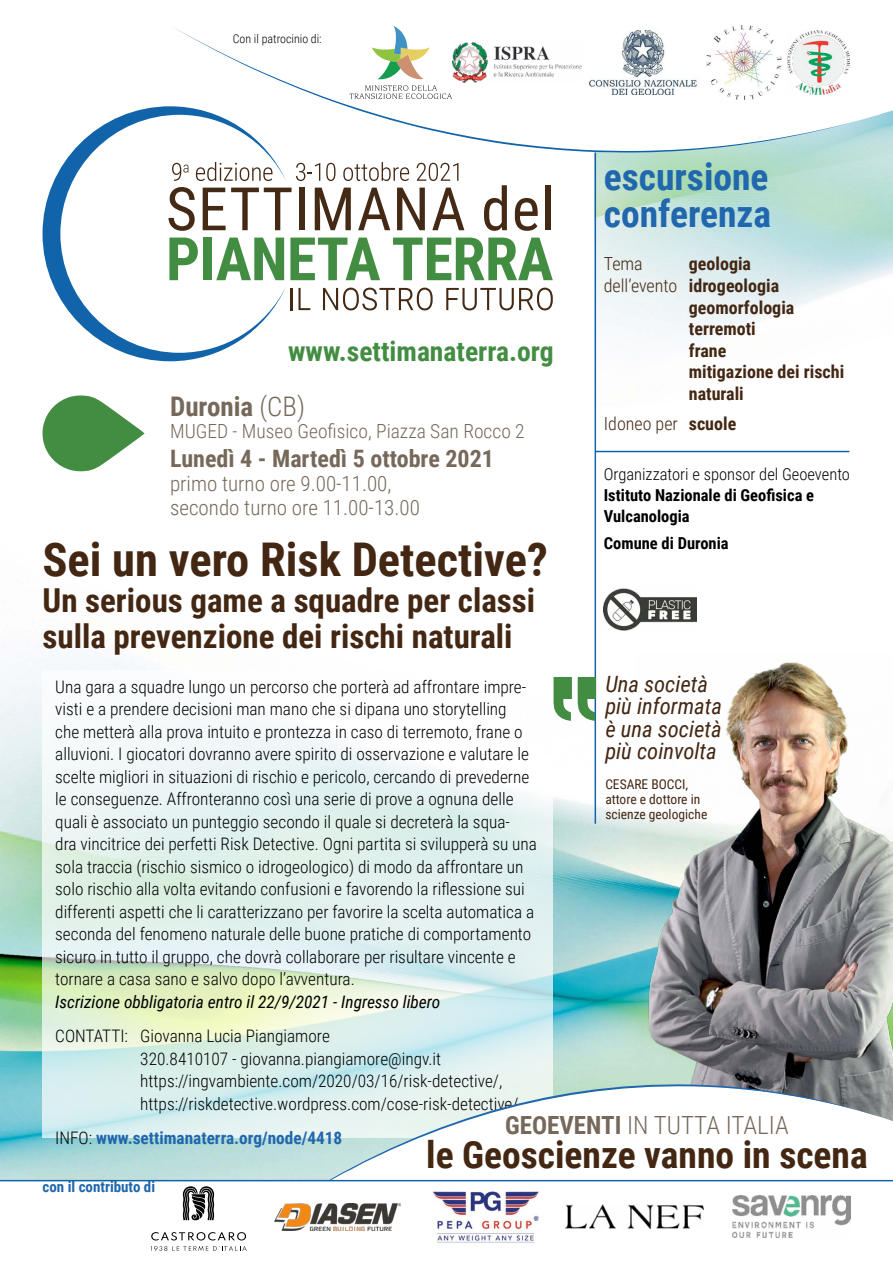
<style>
.page{position:relative;width:893px;height:1263px;background:#fff}
.page>*{position:absolute;margin:0;border:0;box-sizing:border-box;transform-origin:0 0}
.t1{font:700 46.5px "Roboto Condensed";color:#432713}
.t2{font:700 37.5px "Roboto Condensed";color:#432713}
.t3{font:700 37.5px/37.5px "Roboto Condensed";color:#2067ad}
.t4{font:700 33px/36px "Roboto Condensed";color:#432713}
.t5{font:700 27.6px "Roboto Condensed";color:#438d43}
.t6{font:700 27px "Roboto Condensed";color:#76685a}
.t7{font:300 25.05px "Roboto Condensed";color:#76685a}
.t8{font:700 24px "Roboto Condensed";color:#76685a}
.t9{font:italic 22.5px/22.5px "Roboto Condensed";color:#432713}
.t10{font:300 21px/24px "Roboto Condensed";color:#76685a}
.t11{font:300 19.5px "Roboto Condensed";color:#76685a}
.t12{font:700 18px "Roboto Condensed";color:#432713}
.t13{font:300 18px "Roboto Condensed";color:#432713}
.t14{font:300 17.25px/22.5px "Roboto Condensed";color:#000}
.t15{font:italic 17.25px "Roboto Condensed";color:#000}
.t16{font:700 17.25px "Roboto Condensed";color:#2067ad}
.t17{font:700 16.5px/21px "Roboto Condensed";color:#000}
.t18{font:300 16.5px "Roboto Condensed";color:#000}
.t19{font:700 15px "Roboto Condensed";color:#2067ad}
.t20{font:13.5px/15px "Roboto Condensed";color:#432713}
.t21{font:300 12px "Roboto Condensed";color:#000}
.s1{font-weight:300}
.s2{font-weight:700}
.s3{font-weight:300;color:#000}
</style>
<div class="page">
<img style="left:0;top:485px;width:697px;height:695px">
<svg style="left:286px;top:188px;width:6px;height:5px"></svg>
<div style="left:299px;top:188px;width:5px;height:42px;background:#442915"></div>
<svg style="left:315px;top:188px;width:36px;height:42px"></svg>
<svg style="left:358px;top:188px;width:32px;height:42px"></svg>
<svg style="left:397px;top:188px;width:28px;height:42px"></svg>
<svg style="left:432px;top:188px;width:32px;height:42px"></svg>
<svg style="left:484px;top:185px;width:23px;height:46px"></svg>
<svg style="left:515px;top:198px;width:23px;height:33px"></svg>
<div style="left:545px;top:185px;width:5px;height:45px;background:#442915"></div>
<svg style="left:290px;top:238px;width:90px;height:42px"></svg>
<svg style="left:393px;top:238px;width:160px;height:42px"></svg>
<hr style="left:290px;top:288px;width:3px;height:22px;background:#442915">
<svg style="left:298px;top:288px;width:12px;height:22px"></svg>
<svg style="left:323px;top:288px;width:110px;height:22px"></svg>
<svg style="left:446px;top:288px;width:107px;height:22px"></svg>
<svg style="left:43px;top:122px;width:243px;height:239px"></svg>
<svg style="left:172px;top:163px;width:17px;height:18px"></svg>
<svg style="left:196px;top:162px;width:76px;height:19px"></svg>
<svg style="left:296px;top:163px;width:24px;height:18px"></svg>
<svg style="left:326px;top:163px;width:9px;height:18px"></svg>
<svg style="left:343px;top:162px;width:66px;height:19px"></svg>
<svg style="left:417px;top:163px;width:41px;height:18px"></svg>
<svg style="left:43px;top:670px;width:510px;height:468px"></svg>
<img style="left:635px;top:654px;width:258px;height:431px">
<hr style="left:595px;top:153px;width:1px;height:671px;background:#1163aa">
<hr style="left:595px;top:451px;width:254px;height:1px;background:#1163aa">
<svg style="left:43px;top:395px;width:102px;height:77px"></svg>
<svg style="left:554px;top:677px;width:42px;height:44px"></svg>
<img style="left:604px;top:587px;width:92px;height:44px">
<svg style="left:109px;top:25px;width:784px;height:128px"></svg>
<svg style="left:170px;top:26px;width:690px;height:127px"></svg>
<svg style="left:372px;top:26px;width:58px;height:53px"></svg>
<svg style="left:350px;top:85px;width:102px;height:14px"></svg>
<img style="left:453px;top:43px;width:129px;height:39px">
<img style="left:587px;top:31px;width:112px;height:63px">
<img style="left:787px;top:30px;width:62px;height:65px">
<img style="left:707px;top:26px;width:74px;height:73px">
<svg style="left:269px;top:1084px;width:617px;height:96px"></svg>
<img style="left:732px;top:1196px;width:118px;height:41px">
<hr style="left:0;top:1180px;width:893px;height:1px;background:#1163aa">
<svg style="left:151px;top:1232px;width:95px;height:8px"></svg>
<svg style="left:151px;top:1246px;width:96px;height:5px"></svg>
<svg style="left:183px;top:1186px;width:31px;height:34px"></svg>
<img style="left:274px;top:1203px;width:127px;height:27px">
<img style="left:431px;top:1191px;width:108px;height:52px">
<img style="left:566px;top:1205px;width:138px;height:23px">
<p class="t21" style="left:233px;top:30px;width:90px">Con il patrocinio di:</p>
<h3 class="t5" style="left:288px;top:332px;width:267px">www.settimanaterra.org</h3>
<h3 class="t6" style="left:170px;top:387px;width:136px">Duronia <span class="s1">(CB)</span></h3>
<p class="t11" style="left:170px;top:418px;width:356px">MUGED - Museo Geofisico, Piazza San Rocco 2</p>
<h3 class="t8" style="left:170px;top:441px;width:325px">Lunedì 4 - Martedì 5 ottobre 2021</h3>
<p class="t10" style="left:170px;top:470px;width:251px">primo turno ore 9.00-11.00, secondo turno ore 11.00-13.00</p>
<h1 class="t1" style="left:43px;top:527px;width:507px">Sei un vero Risk Detective?</h1>
<h3 class="t4" style="left:43px;top:581px;width:494px">Un serious game a squadre per classi sulla prevenzione dei rischi naturali</h3>
<h2 class="t3" style="left:604px;top:156px;width:169px">escursione conferenza</h2>
<p class="t13" style="left:604px;top:251px;width:40px">Tema</p>
<p class="t12" style="left:689px;top:251px;width:64px">geologia</p>
<p class="t12" style="left:604px;top:273px;width:177px"><span class="s1">dell’evento</span> idrogeologia</p>
<p class="t12" style="left:689px;top:295px;width:107px">geomorfologia</p>
<p class="t12" style="left:689px;top:316px;width:68px">terremoti</p>
<p class="t12" style="left:689px;top:338px;width:39px">frane</p>
<p class="t12" style="left:689px;top:359px;width:157px">mitigazione dei rischi</p>
<p class="t12" style="left:689px;top:381px;width:56px">naturali</p>
<p class="t13" style="left:604px;top:411px;width:134px">Idoneo per <span class="s2">scuole</span></p>
<p class="t18" style="left:604px;top:462px;width:248px">Organizzatori e sponsor del Geoevento</p>
<p class="t17" style="left:604px;top:484px;width:212px">Istituto Nazionale di Geofisica e<br>Vulcanologia</p>
<p class="t17" style="left:604px;top:532px;width:126px">Comune di Duronia</p>
<h3 class="t9" style="left:605px;top:672px;width:118px">Una società più informata è una società più coinvolta</h3>
<p class="t20" style="left:605px;top:777px;width:104px">CESARE BOCCI, attore e dottore in scienze geologiche</p>
<p class="t14" style="left:55px;top:675px;width:483px">Una gara a squadre lungo un percorso che porterà ad affrontare impre&shy;visti e a prendere decisioni man mano che si dipana uno storytelling<br>che metterà alla prova intuito e prontezza in caso di terremoto, frane o alluvioni. I giocatori dovranno avere spirito di osservazione e valutare le scelte migliori in situazioni di rischio e pericolo, cercando di prevederne le conseguenze. Affronteranno così una serie di prove a ognuna delle quali è associato un punteggio secondo il quale si decreterà la squa-<br>dra vincitrice dei perfetti Risk Detective. Ogni partita si svilupperà su una sola traccia (rischio sismico o idrogeologico) di modo da affrontare un solo rischio alla volta evitando confusioni e favorendo la riflessione sui differenti aspetti che li caratterizzano per favorire la scelta automatica a seconda del fenomeno naturale delle buone pratiche di comportamento sicuro in tutto il gruppo, che dovrà collaborare per risultare vincente e tornare a casa sano e salvo dopo l’avventura.</p>
<p class="t15" style="left:55px;top:989px;width:387px">Iscrizione obbligatoria entro il 22/9/2021 - Ingresso libero</p>
<p class="t14" style="left:140px;top:1024px;width:380px;text-indent:-85px">CONTATTI: Giovanna Lucia Piangiamore<br>320.8410107 - giovanna.piangiamore@ingv.it https://ingvambiente.com/2020/03/16/risk-detective/, https://riskdetective.wordpress.com/cose-risk-detective/</p>
<p class="t16" style="left:55px;top:1126px;width:289px"><span class="s3">INFO:</span> www.settimanaterra.org/node/4418</p>
<h3 class="t7" style="left:505px;top:1107px;width:285px"><span class="s2">GEOEVENTI</span> IN TUTTA ITALIA</h3>
<h2 class="t2" style="left:426px;top:1128px;width:443px">le Geoscienze vanno in scena</h2>
<p class="t19" style="left:43px;top:1176px;width:114px">con il contributo di</p>
</div>
